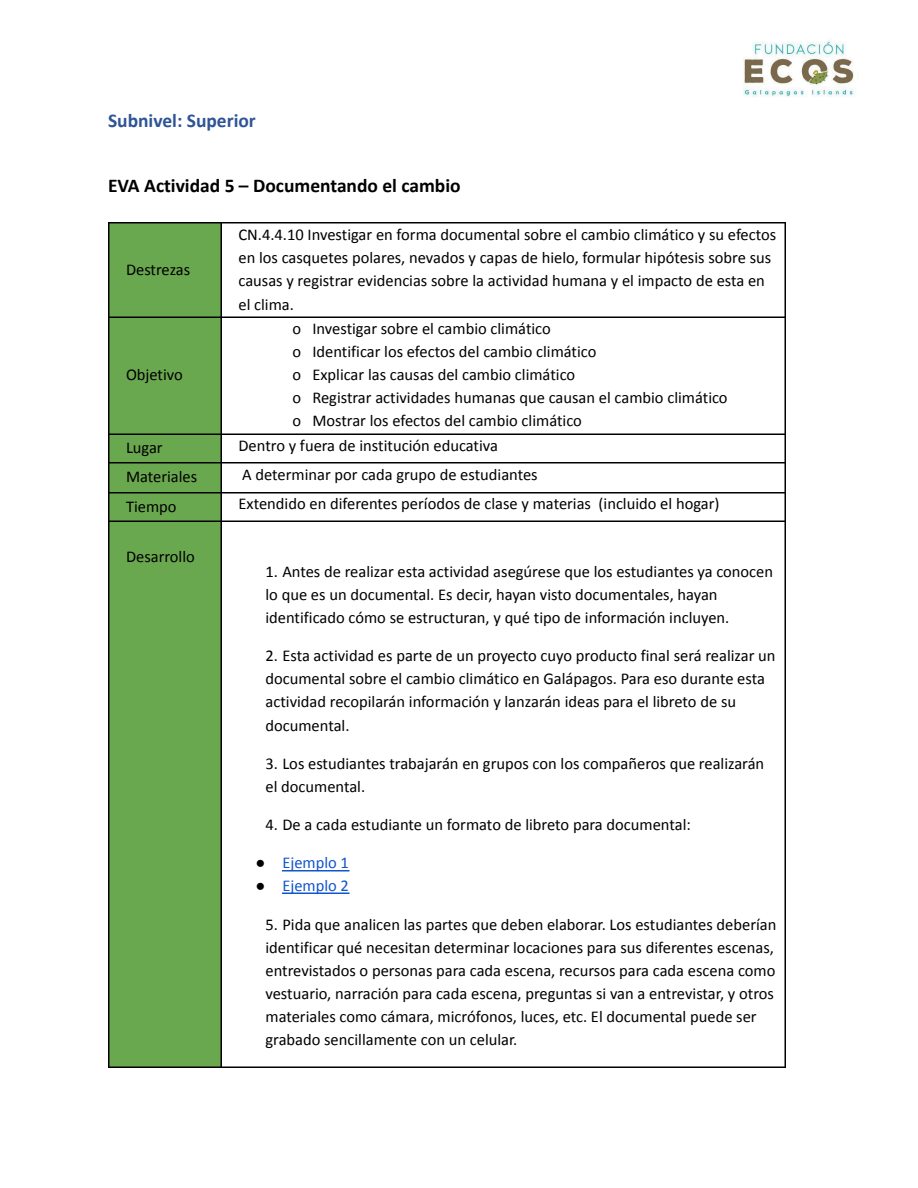
<style>
.page{position:relative;width:918px;height:1188px;background:#fff}
.page>*{position:absolute;margin:0;border:0;box-sizing:border-box;transform-origin:0 0}
.t1{font:700 19.5px "Calibri";color:#000}
.t2{font:700 19.5px "Calibri";color:#2f5496}
.t3{font:16.5px/23.1px "Calibri";color:#000}
.t4{font:16.5px "Calibri";color:#15c}
.s1{font-family:"Arial";color:#000}
</style>
<div class="page">
<div style="left:108px;top:223px;width:112px;height:93px;background:#6aa84f"></div>
<div style="left:108px;top:316px;width:112px;height:117px;background:#6aa84f"></div>
<div style="left:108px;top:433px;width:112px;height:30px;background:#6aa84f"></div>
<div style="left:108px;top:463px;width:112px;height:29px;background:#6aa84f"></div>
<div style="left:108px;top:492px;width:112px;height:29px;background:#6aa84f"></div>
<div style="left:108px;top:521px;width:112px;height:547px;background:#6aa84f"></div>
<hr style="left:282px;top:870px;width:67px;height:1px;background:#15c">
<hr style="left:282px;top:893px;width:67px;height:1px;background:#15c">
<hr style="left:108px;top:222px;width:2px;height:846px;background:#000">
<hr style="left:220px;top:222px;width:2px;height:846px;background:#000">
<hr style="left:784px;top:222px;width:2px;height:846px;background:#000">
<hr style="left:108px;top:222px;width:678px;height:2px;background:#000">
<hr style="left:108px;top:316px;width:678px;height:2px;background:#000">
<hr style="left:108px;top:433px;width:678px;height:2px;background:#000">
<hr style="left:108px;top:462px;width:678px;height:1px;background:#000">
<hr style="left:108px;top:492px;width:678px;height:2px;background:#000">
<hr style="left:108px;top:521px;width:678px;height:1px;background:#000">
<hr style="left:108px;top:1067px;width:678px;height:1px;background:#000">
<img style="left:743px;top:39px;width:112px;height:58px">
<p class="t2" style="left:108px;top:112px;width:149px">Subnivel: Superior</p>
<p class="t1" style="left:108px;top:177px;width:354px">EVA Actividad 5 – Documentando el cambio</p>
<p class="t3" style="left:126px;top:259px;width:66px">Destrezas</p>
<p class="t3" style="left:126px;top:364px;width:58px">Objetivo</p>
<p class="t3" style="left:238px;top:224px;width:539px">CN.4.4.10 Investigar en forma documental sobre el cambio climático y su efectos en los casquetes polares, nevados y capas de hielo, formular hipótesis sobre sus causas y registrar evidencias sobre la actividad humana y el impacto de esta en el clima.</p>
<p class="t3" style="left:292px;top:318px;width:437px">o Investigar sobre el cambio climático<br>o Identificar los efectos del cambio climático<br>o Explicar las causas del cambio climático<br>o Registrar actividades humanas que causan el cambio climático o Mostrar los efectos del cambio climático</p>
<p class="t3" style="left:126px;top:438px;width:38px">Lugar</p>
<p class="t3" style="left:238px;top:435px;width:261px">Dentro y fuera de institución educativa</p>
<p class="t3" style="left:126px;top:467px;width:73px">Materiales</p>
<p class="t3" style="left:242px;top:464px;width:297px">A determinar por cada grupo de estudiantes</p>
<p class="t3" style="left:126px;top:496px;width:52px">Tiempo</p>
<p class="t3" style="left:238px;top:494px;width:482px">Extendido en diferentes períodos de clase y materias (incluido el hogar)</p>
<p class="t3" style="left:126px;top:546px;width:70px">Desarrollo</p>
<p class="t3" style="left:266px;top:561px;width:509px">1. Antes de realizar esta actividad asegúrese que los estudiantes ya conocen lo que es un documental. Es decir, hayan visto documentales, hayan identificado cómo se estructuran, y qué tipo de información incluyen.</p>
<p class="t3" style="left:266px;top:645px;width:512px">2. Esta actividad es parte de un proyecto cuyo producto final será realizar un documental sobre el cambio climático en Galápagos. Para eso durante esta actividad recopilarán información y lanzarán ideas para el libreto de su documental.</p>
<p class="t3" style="left:266px;top:753px;width:500px">3. Los estudiantes trabajarán en grupos con los compañeros que realizarán el documental.</p>
<p class="t3" style="left:266px;top:814px;width:427px">4. De a cada estudiante un formato de libreto para documental:</p>
<p class="t4" style="left:255px;top:856px;width:95px"><span class="s1">●</span> Ejemplo 1</p>
<p class="t4" style="left:255px;top:879px;width:95px"><span class="s1">●</span> Ejemplo 2</p>
<p class="t3" style="left:266px;top:914px;width:512px">5. Pida que analicen las partes que deben elaborar. Los estudiantes deberían identificar qué necesitan determinar locaciones para sus diferentes escenas, entrevistados o personas para cada escena, recursos para cada escena como vestuario, narración para cada escena, preguntas si van a entrevistar, y otros materiales como cámara, micrófonos, luces, etc. El documental puede ser grabado sencillamente con un celular.</p>
</div>
